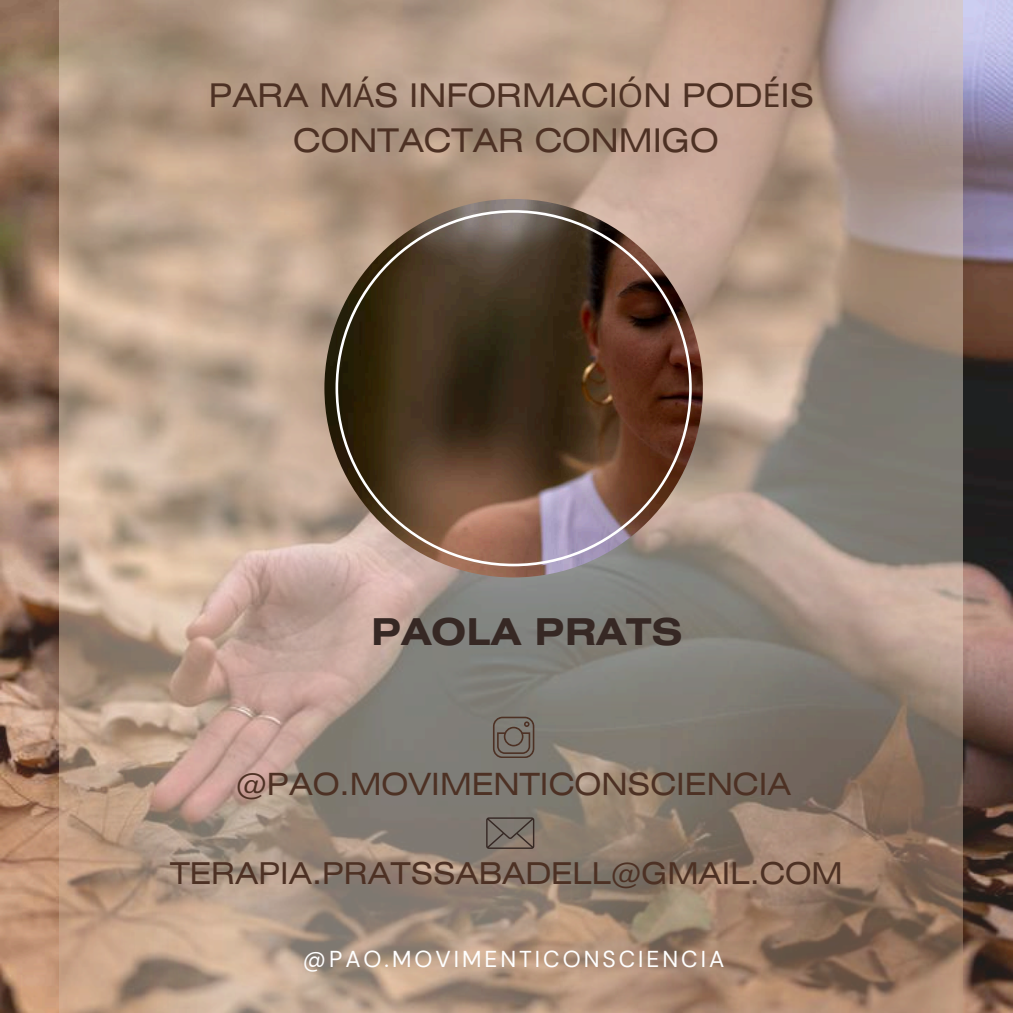
<style>
.page{position:relative;width:1013px;height:1013px;background:#fff}
.page>*{position:absolute;margin:0;border:0;box-sizing:border-box;transform-origin:0 0}
.t1{font:700 36.88px "Helios Ext";color:#362824}
.t2{font:32.5px/45px "Helios Ext";color:#4d3124;text-align:center}
.t3{font:30.5px "Helios Ext";color:#4d3124}
.t4{font:30px "Helios Ext";color:#4d3124}
.t5{font:23px "DM Sans";letter-spacing:.13em;color:#fff}
.s1{font-family:"Noto Sans"}
</style>
<div class="page">
<img style="left:0;top:0;width:1012px;height:1012px">
<img style="left:60px;top:0;width:902px;height:1012px">
<img style="left:324px;top:199px;width:379px;height:378px;border-radius:50%">
<svg style="left:493px;top:716px;width:41px;height:42px;background:#71685f"></svg>
<svg style="left:335px;top:210px;width:356px;height:356px;background:#674f3f"></svg>
<svg style="left:486px;top:817px;width:48px;height:31px"></svg>
<p class="t2" style="left:209px;top:76px;width:607px">PARA M<span class="s1">Á</span>S INFORMACI<span class="s1">Ó</span>N POD<span class="s1">É</span>IS<br>CONTACTAR CONMIGO</p>
<p class="t1" style="left:371px;top:618px;width:313px">PAOLA PRATS</p>
<p class="t3" style="left:236px;top:773px;width:556px">@PAO.MOVIMENTICONSCIENCIA</p>
<p class="t4" style="left:170px;top:862px;width:674px">TERAPIA.PRATSSABADELL@GMAIL.COM</p>
<p class="t5" style="left:303px;top:944px;width:423px">@PAO.MOVIMENTICONSCIENCIA</p>
</div>
